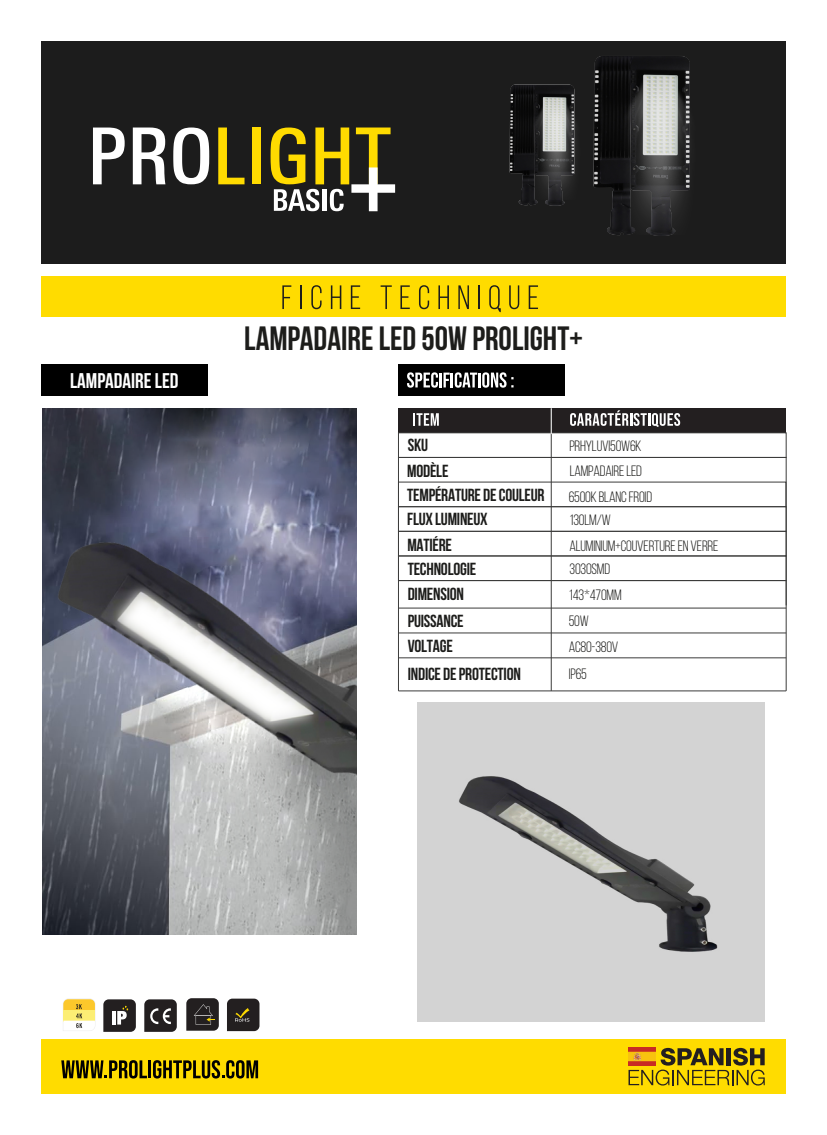
<style>
.page{position:relative;width:827px;height:1135px;background:#fff}
.page>*{position:absolute;margin:0;border:0;box-sizing:border-box;transform-origin:0 0}
.t1{font:700 33.75px "Bebas Neue";color:#1d1d1b}
.t2{font:700 21.25px "Bebas Neue";color:#fff}
.t3{font:700 17.5px/24.8px "Bebas Neue";letter-spacing:-.015em;color:#1d1d1b}
.t4{font:15px/25px "Bebas Neue";letter-spacing:-.015em;color:#1d1d1b}
</style>
<div class="page">
<div style="left:41px;top:41px;width:744px;height:222px;background:#1c1c1c"></div>
<div style="left:41px;top:276px;width:744px;height:40px;background:#ffdc00"></div>
<svg style="left:282px;top:285px;width:9px;height:24px"></svg>
<hr style="left:300px;top:285px;width:2px;height:24px;background:#1d1d1b">
<svg style="left:311px;top:285px;width:10px;height:24px"></svg>
<svg style="left:331px;top:285px;width:10px;height:24px"></svg>
<svg style="left:351px;top:285px;width:9px;height:24px"></svg>
<svg style="left:380px;top:285px;width:12px;height:24px"></svg>
<svg style="left:400px;top:285px;width:10px;height:24px"></svg>
<svg style="left:419px;top:285px;width:10px;height:24px"></svg>
<svg style="left:438px;top:285px;width:11px;height:24px"></svg>
<svg style="left:458px;top:285px;width:11px;height:24px"></svg>
<hr style="left:478px;top:285px;width:2px;height:24px;background:#1d1d1b">
<svg style="left:489px;top:285px;width:12px;height:27px"></svg>
<svg style="left:509px;top:285px;width:10px;height:24px"></svg>
<svg style="left:528px;top:285px;width:10px;height:24px"></svg>
<svg style="left:93px;top:128px;width:32px;height:56px"></svg>
<svg style="left:133px;top:128px;width:32px;height:56px"></svg>
<svg style="left:173px;top:128px;width:36px;height:56px"></svg>
<svg style="left:218px;top:128px;width:26px;height:56px"></svg>
<div style="left:252px;top:128px;width:8px;height:56px;background:#ffdb00"></div>
<div style="left:398px;top:365px;width:166px;height:31px;background:#000"></div>
<svg style="left:407px;top:372px;width:106px;height:16px"></svg>
<div style="left:41px;top:365px;width:166px;height:31px;background:#000"></div>
<div style="left:41px;top:1039px;width:744px;height:55px;background:#ffdc00"></div>
<svg style="left:628px;top:1048px;width:136px;height:37px"></svg>
<svg style="left:61px;top:1060px;width:86px;height:18px"></svg>
<hr style="left:148px;top:1060px;width:3px;height:18px;background:#000">
<svg style="left:153px;top:1060px;width:105px;height:18px"></svg>
<svg style="left:186px;top:998px;width:33px;height:33px"></svg>
<svg style="left:227px;top:999px;width:32px;height:32px"></svg>
<svg style="left:63px;top:998px;width:32px;height:33px"></svg>
<svg style="left:144px;top:999px;width:33px;height:33px"></svg>
<svg style="left:103px;top:999px;width:33px;height:33px"></svg>
<img style="left:43px;top:409px;width:314px;height:525px">
<svg style="left:270px;top:128px;width:125px;height:83px"></svg>
<div style="left:398px;top:408px;width:388px;height:25px;background:#231f20"></div>
<div style="left:398px;top:531px;width:388px;height:25px;border:1px solid #3c3c3b"></div>
<div style="left:398px;top:556px;width:388px;height:25px;border:1px solid #3c3c3b"></div>
<div style="left:398px;top:482px;width:388px;height:25px;border:1px solid #3c3c3b"></div>
<hr style="left:398px;top:608px;width:388px;height:1px;background:#3c3c3b">
<hr style="left:398px;top:633px;width:388px;height:1px;background:#3c3c3b">
<hr style="left:398px;top:658px;width:388px;height:1px;background:#3c3c3b">
<hr style="left:398px;top:691px;width:388px;height:1px;background:#3c3c3b">
<svg style="left:400px;top:580px;width:384px;height:26px"></svg>
<svg style="left:413px;top:413px;width:26px;height:13px"></svg>
<svg style="left:570px;top:410px;width:110px;height:17px"></svg>
<div style="left:398px;top:457px;width:388px;height:234px;border:1px solid #3c3c3b"></div>
<hr style="left:551px;top:408px;width:1px;height:283px;background:#3c3c3b">
<svg style="left:551px;top:408px;width:1px;height:26px"></svg>
<img style="left:594px;top:56px;width:96px;height:180px">
<img style="left:509px;top:74px;width:100px;height:139px">
<img style="left:609px;top:69px;width:81px;height:166px">
<img style="left:524px;top:94px;width:62px;height:106px">
<img style="left:418px;top:703px;width:346px;height:319px">
<h2 class="t2" style="left:70px;top:369px;width:110px">LAMPADAIRE LED</h2>
<h1 class="t1" style="left:244px;top:320px;width:340px">LAMPADAIRE LED 50W PROLIGHT+</h1>
<p class="t3" style="left:407px;top:432px;width:43px;line-height:25.5px">SKU<br>MODÈLE</p>
<p class="t3" style="left:407px;top:483px;width:139px">TEMPÉRATURE DE COULEUR<br>FLUX LUMINEUX<br>MATIÉRE</p>
<p class="t3" style="left:408px;top:581px;width:58px">DIMENSION</p>
<p class="t3" style="left:408px;top:556px;width:70px">TECHNOLOGIE</p>
<p class="t4" style="left:569px;top:433px;width:74px">PRHYLUVI50W6K<br>LAMPADAIRE LED</p>
<p class="t4" style="left:568px;top:484px;width:85px">6500K BLANC FROID</p>
<p class="t4" style="left:569px;top:507px;width:151px;line-height:25.5px">130LM/W<br>ALUMINIUM+COUVERTURE EN VERRE</p>
<p class="t4" style="left:568px;top:556px;width:54px;line-height:25.4px">3030SMD<br>143*470MM</p>
<p class="t3" style="left:408px;top:608px;width:57px">PUISSANCE</p>
<p class="t4" style="left:568px;top:609px;width:22px">50W</p>
<p class="t3" style="left:408px;top:633px;width:47px">VOLTAGE</p>
<p class="t4" style="left:568px;top:634px;width:51px">AC80-380V</p>
<p class="t3" style="left:408px;top:661px;width:115px">INDICE DE PROTECTION</p>
<p class="t4" style="left:568px;top:662px;width:20px">IP65</p>
</div>
